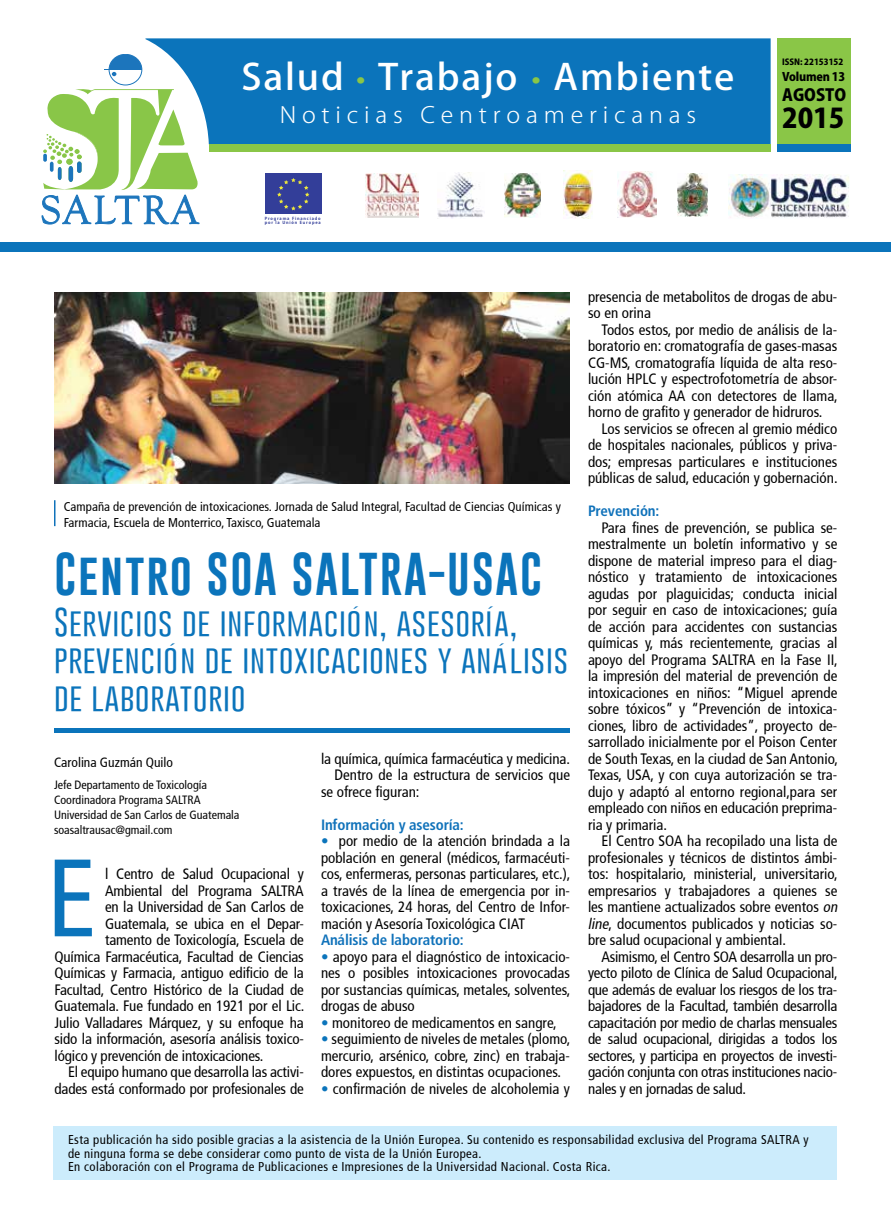
<style>
.page{position:relative;width:891px;height:1215px;background:#fff}
.page>*{position:absolute;margin:0;border:0;box-sizing:border-box;transform-origin:0 0}
.t1{font:condensed 109.95px "Frutiger";color:#0b74bb}
.t2{font:44.1px "Gobold";letter-spacing:.04em;color:#0b74bb}
.t3{font:500 35.55px "Koz Go Pr 6 N";letter-spacing:.05em;color:#fff;scale:1.05 1}
.t4{font:300 31.2px/37.5px "Gobold";letter-spacing:.03em;color:#0b74bb}
.t5{font:800 26.85px "Koz Go Pr 6 N";color:#000}
.t6{font:300 22.2px "Koz Go Pr 6 N";letter-spacing:.25em;color:#fff;scale:1.05 1}
.t7{font:800 16.5px "Koz Go Pr 6 N";color:#000}
.t8{font:condensed 15px/16.5px "Frutiger";color:#000;text-align:justify}
.t9{font:700 condensed 15px "Frutiger LT Std";letter-spacing:-.01em;color:#1072ba}
.t10{font:condensed 13.5px "Frutiger";color:#000}
.t11{font:condensed 12.75px/13.5px "Frutiger";letter-spacing:.03em;color:#000}
.t12{font:condensed 12.75px/16.5px "Frutiger";letter-spacing:.005em;color:#000}
.t13{font:condensed 12px/15px "Frutiger";color:#000}
.t14{font:800 11.7px "Koz Go Pr 6 N";letter-spacing:-.02em;color:#000}
.t15{font:800 8.4px "Koz Go Pr 6 N";color:#000}
.t16{font:700 4.2px/4.7px "Koz Go Pr 6 N";letter-spacing:.2em;color:#333e99}
.s1{font-family:"Cordia New";font-weight:700;font-size:41.1px;color:#8ac647}
.s2{font-style:italic}
.s3{font-family:"Frutiger LT Std";font-weight:700;color:#0b74bb}
</style>
<div class="page">
<img style="left:54px;top:293px;width:516px;height:191px">
<hr style="left:54px;top:500px;width:2px;height:26px;background:#1072ba">
<div style="left:0;top:242px;width:891px;height:10px;background:#0b74bb"></div>
<div style="left:145px;top:38px;width:626px;height:106px;background:#0b74bb"></div>
<div style="left:209px;top:144px;width:562px;height:8px;background:#8ac647"></div>
<div style="left:777px;top:144px;width:74px;height:8px;background:#0b74bb"></div>
<div style="left:777px;top:38px;width:74px;height:106px;background:#8ac647"></div>
<img style="left:563px;top:170px;width:30px;height:49px">
<img style="left:728px;top:175px;width:121px;height:43px">
<img style="left:677px;top:174px;width:31px;height:43px">
<img style="left:618px;top:171px;width:38px;height:46px">
<img style="left:505px;top:173px;width:36px;height:45px">
<img style="left:437px;top:172px;width:48px;height:47px">
<svg style="left:42px;top:54px;width:157px;height:170px"></svg>
<div style="left:265px;top:173px;width:57px;height:41px;background:#333e99"></div>
<svg style="left:277px;top:178px;width:32px;height:32px"></svg>
<img style="left:365px;top:173px;width:54px;height:45px">
<div style="left:54px;top:728px;width:516px;height:5px;background:#0b74bb"></div>
<div style="left:54px;top:1126px;width:783px;height:54px;background:#ccecfc"></div>
<h3 class="t3" style="left:241px;top:57px;width:471px">Salud <span class="s1">•</span> Trabajo <span class="s1">•</span> Ambiente</h3>
<h3 class="t6" style="left:280px;top:103px;width:398px">Noticias Centroamericanas</h3>
<p class="t16" style="left:265px;top:216px;width:57px">Programa Financiado por la Unión Europea</p>
<p class="t15" style="left:782px;top:57px;width:63px">ISSN: 22153152</p>
<p class="t14" style="left:782px;top:70px;width:65px">Volumen 13</p>
<p class="t7" style="left:782px;top:85px;width:66px">AGOSTO</p>
<h3 class="t5" style="left:782px;top:103px;width:64px">2015</h3>
<p class="t8" style="left:588px;top:288px;width:251px">presencia de metabolitos de drogas de abu&shy;so en orina</p>
<p class="t8" style="left:588px;top:321px;width:251px;text-indent:14px">Todos estos, por medio de análisis de la&shy;boratorio en: cromatografía de gases-masas CG-MS, cromatografía líquida de alta reso&shy;lución HPLC y espectrofotometría de absor&shy;ción atómica AA con detectores de llama, horno de grafito y generador de hidruros.</p>
<p class="t8" style="left:588px;top:420px;width:251px;text-indent:14px">Los servicios se ofrecen al gremio médico de hospitales nacionales, públicos y priva&shy;dos; empresas particulares e instituciones públicas de salud, educación y gobernación.</p>
<p class="t9" style="left:588px;top:502px;width:73px">Prevención:</p>
<p class="t8" style="left:588px;top:519px;width:251px;text-indent:14px">Para fines de prevención, se publica se&shy;mestralmente un boletín informativo y se dispone de material impreso para el diag&shy;nóstico y tratamiento de intoxicaciones agudas por plaguicidas; conducta inicial por seguir en caso de intoxicaciones; guía de acción para accidentes con sustancias químicas y, más recientemente, gracias al apoyo del Programa SALTRA en la Fase II, la impresión del material de prevención de intoxicaciones en niños: “Miguel aprende sobre tóxicos” y “Prevención de intoxica&shy;ciones, libro de actividades”, proyecto de&shy;sarrollado inicialmente por el Poison Center de South Texas, en la ciudad de San Antonio, Texas, USA, y con cuya autorización se tra&shy;dujo y adaptó al entorno regional,para ser empleado con niños en educación preprima&shy;ria y primaria.</p>
<p class="t8" style="left:588px;top:833px;width:254px;text-align:left;text-indent:14px">El Centro SOA ha recopilado una lista de profesionales y técnicos de distintos ámbi&shy;tos: hospitalario, ministerial, universitario, empresarios y trabajadores a quienes se les mantiene actualizados sobre eventos <span class="s2">on line</span>, documentos publicados y noticias so&shy;bre salud ocupacional y ambiental.</p>
<p class="t8" style="left:588px;top:948px;width:251px;text-indent:14px">Asimismo, el Centro SOA desarrolla un pro&shy;yecto piloto de Clínica de Salud Ocupacional, que además de evaluar los riesgos de los tra&shy;bajadores de la Facultad, también desarrolla capacitación por medio de charlas mensuales de salud ocupacional, dirigidas a todos los sectores, y participa en proyectos de investi&shy;gación conjunta con otras instituciones nacio&shy;nales y en jornadas de salud.</p>
<p class="t11" style="left:68px;top:1133px;width:742px">Esta publicación ha sido posible gracias a la asistencia de la Unión Europea. Su contenido es responsabilidad exclusiva del Programa SALTRA y de ninguna forma se debe considerar como punto de vista de la Unión Europea.<br>En colaboración con el Programa de Publicaciones e Impresiones de la Universidad Nacional. Costa Rica.</p>
<p class="t12" style="left:64px;top:498px;width:499px">Campaña de prevención de intoxicaciones. Jornada de Salud Integral, Facultad de Ciencias Químicas y<br>Farmacia, Escuela de Monterrico, Taxisco, Guatemala</p>
<h2 class="t2" style="left:54px;top:546px;width:489px">Centro SOA SALTRA-USAC</h2>
<h3 class="t4" style="left:54px;top:603px;width:516px">SERVICIOS DE INFORMACIÓN, ASESORÍA,<br>PREVENCIÓN DE INTOXICACIONES Y ANÁLISIS<br>DE LABORATORIO</h3>
<p class="t8" style="left:321px;top:750px;width:250px">la química, química farmacéutica y medicina.</p>
<p class="t8" style="left:334px;top:767px;width:237px">Dentro de la estructura de servicios que</p>
<p class="t8" style="left:321px;top:783px;width:100px">se ofrece figuran:</p>
<p class="t9" style="left:321px;top:815px;width:144px">Información y asesoría:</p>
<p class="t8" style="left:321px;top:833px;width:251px"><span class="s3">•</span> por medio de la atención brindada a la población en general (médicos, farmacéuti&shy;cos, enfermeras, personas particulares, etc.), a través de la línea de emergencia por in&shy;toxicaciones, 24 horas, del Centro de Infor&shy;mación y Asesoría Toxicológica CIAT</p>
<p class="t9" style="left:321px;top:931px;width:144px">Análisis de laboratorio:</p>
<p class="t8" style="left:321px;top:948px;width:251px"><span class="s3">•</span> apoyo para el diagnóstico de intoxicacio&shy;nes o posibles intoxicaciones provocadas por sustancias químicas, metales, solventes, drogas de abuso</p>
<p class="t8" style="left:321px;top:1014px;width:237px"><span class="s3">•</span> monitoreo de medicamentos en sangre,</p>
<p class="t8" style="left:321px;top:1031px;width:251px"><span class="s3">•</span> seguimiento de niveles de metales (plomo, mercurio, arsénico, cobre, zinc) en trabaja&shy;dores expuestos, en distintas ocupaciones.</p>
<p class="t8" style="left:321px;top:1080px;width:251px"><span class="s3">•</span> confirmación de niveles de alcoholemia y</p>
<p class="t10" style="left:54px;top:755px;width:121px">Carolina Guzmán Quilo</p>
<p class="t13" style="left:54px;top:777px;width:187px">Jefe Departamento de Toxicología<br>Coordinadora Programa SALTRA<br>Universidad de San Carlos de Guatemala soasaltrausac@gmail.com</p>
<h1 class="t1" style="left:46px;top:834px;width:52px">E</h1>
<p class="t8" style="left:105px;top:866px;width:200px">l Centro de Salud Ocupacional y</p>
<p class="t8" style="left:105px;top:882px;width:200px">Ambiental del Programa SALTRA</p>
<p class="t8" style="left:105px;top:899px;width:200px">en la Universidad de San Carlos de</p>
<p class="t8" style="left:105px;top:915px;width:200px">Guatemala, se ubica en el Depar-</p>
<p class="t8" style="left:105px;top:932px;width:200px">tamento de Toxicología, Escuela de</p>
<p class="t8" style="left:55px;top:948px;width:251px">Química Farmacéutica, Facultad de Ciencias</p>
<p class="t8" style="left:55px;top:965px;width:251px">Químicas y Farmacia, antiguo edificio de la</p>
<p class="t8" style="left:55px;top:981px;width:251px">Facultad, Centro Histórico de la Ciudad de</p>
<p class="t8" style="left:55px;top:998px;width:251px">Guatemala. Fue fundado en 1921 por el Lic.</p>
<p class="t8" style="left:55px;top:1014px;width:251px">Julio Valladares Márquez, y su enfoque ha</p>
<p class="t8" style="left:55px;top:1031px;width:251px">sido la información, asesoría análisis toxico-</p>
<p class="t8" style="left:55px;top:1047px;width:210px">lógico y prevención de intoxicaciones.</p>
<p class="t8" style="left:68px;top:1064px;width:237px">El equipo humano que desarrolla las activi-</p>
<p class="t8" style="left:55px;top:1080px;width:251px">dades está conformado por profesionales de</p>
</div>
